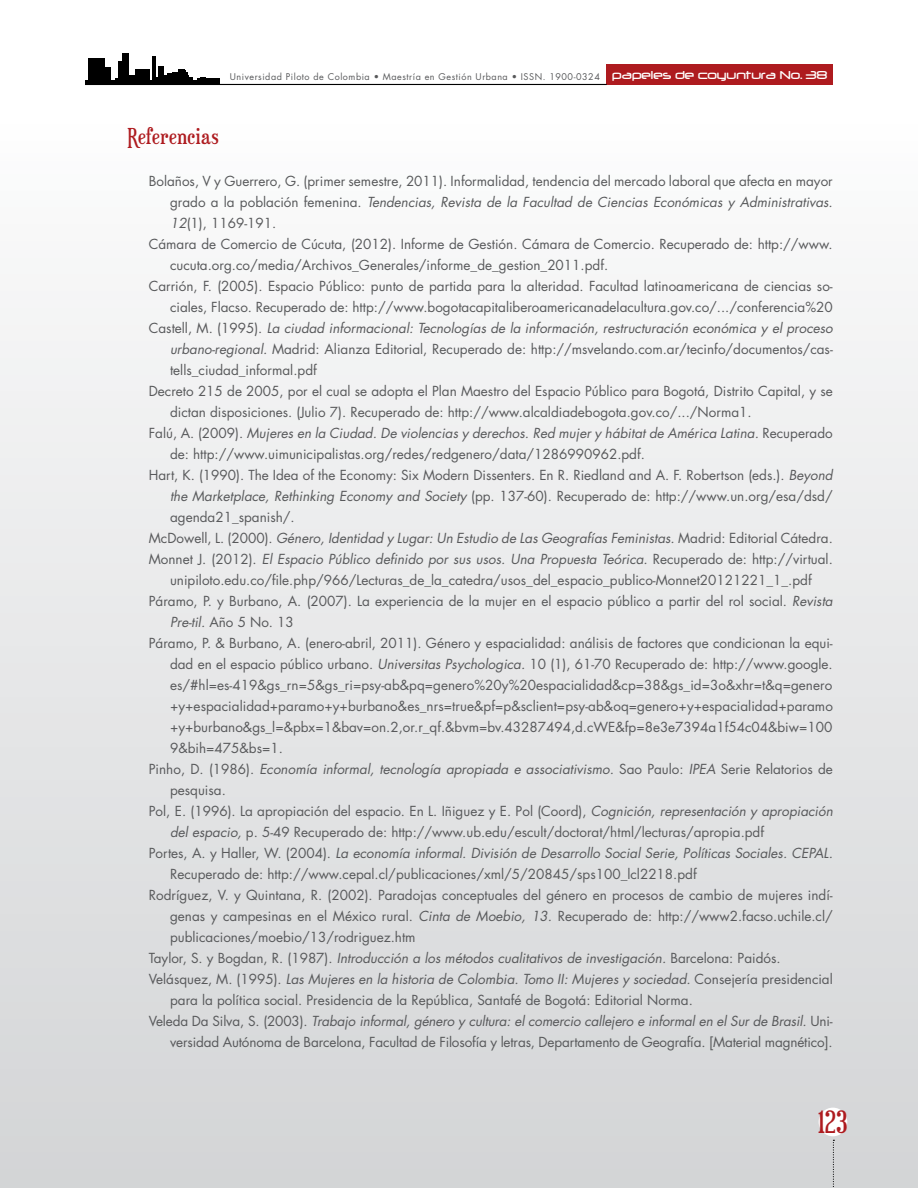
<style>
.page{position:relative;width:918px;height:1188px;background:#fff}
.page>*{position:absolute;margin:0;border:0;box-sizing:border-box;transform-origin:0 0}
.t1{font:30px "Euphorigenic";color:#ae1b1f}
.t2{font:21.45px "Euphorigenic";letter-spacing:.025em;color:#ae1b1f}
.t3{font:13.5px "Futura Std";color:#58595b}
.t4{font:italic 13.5px "Futura Std";color:#58595b}
.t5{font:13.5px "Neuropol";color:#fff}
.t6{font:9px "Futura Std";letter-spacing:.06em;color:#58595b}
.s1{font-style:normal}
.s2{font-style:italic}
</style>
<div class="page">
<div style="left:0;top:0;width:918px;height:1188px;background:linear-gradient(to bottom,#fff,#d3d4d6)"></div>
<div style="left:607px;top:65px;width:226px;height:20px;background:#ae1b1f"></div>
<hr style="left:85px;top:84px;width:522px;height:1px;background:#000">
<div style="left:819px;top:1108px;width:28px;height:28px;background:#fff;border-radius:50%"></div>
<svg style="left:833px;top:1140px;width:1px;height:48px"></svg>
<div style="left:85px;top:80px;width:134px;height:5px;background:#000"></div>
<div style="left:88px;top:58px;width:16px;height:27px;background:#000"></div>
<div style="left:104px;top:67px;width:6px;height:18px;background:#000"></div>
<div style="left:123px;top:53px;width:6px;height:32px;background:#000"></div>
<div style="left:118px;top:61px;width:6px;height:24px;background:#000"></div>
<div style="left:128px;top:76px;width:9px;height:9px;background:#000"></div>
<div style="left:135px;top:69px;width:14px;height:16px;background:#000"></div>
<hr style="left:153px;top:57px;width:3px;height:28px;background:#000">
<div style="left:159px;top:66px;width:5px;height:19px;background:#000"></div>
<div style="left:164px;top:76px;width:9px;height:9px;background:#000"></div>
<div style="left:167px;top:74px;width:8px;height:11px;background:#000"></div>
<div style="left:172px;top:72px;width:8px;height:13px;background:#000"></div>
<div style="left:178px;top:69px;width:7px;height:16px;background:#000"></div>
<hr style="left:183px;top:71px;width:3px;height:14px;background:#000">
<svg style="left:186px;top:73px;width:16px;height:7px"></svg>
<div style="left:200px;top:77px;width:6px;height:8px;background:#000"></div>
<div style="left:206px;top:79px;width:13px;height:6px;background:#000"></div>
<p class="t6" style="left:230px;top:71px;width:372px">Universidad Piloto de Colombia • Maestría en Gestión Urbana • ISSN. 1900-0324</p>
<p class="t5" style="left:612px;top:68px;width:217px">papeles de coyuntura No. 38</p>
<h2 class="t2" style="left:128px;top:123px;width:93px">Referencias</h2>
<p class="t3" style="left:149px;top:172px;width:685px">Bolaños, V y Guerrero, G. (primer semestre, 2011). Informalidad, tendencia del mercado laboral que afecta en mayor</p>
<p class="t4" style="left:170px;top:193px;width:664px"><span class="s1">grado a la población femenina.</span> Tendencias, Revista de la Facultad de Ciencias Económicas y Administrativas.</p>
<p class="t3" style="left:170px;top:214px;width:108px"><span class="s2">12</span>(1), 1169-191.</p>
<p class="t3" style="left:149px;top:235px;width:685px">Cámara de Comercio de Cúcuta, (2012). Informe de Gestión. Cámara de Comercio. Recuperado de: http://www.</p>
<p class="t3" style="left:170px;top:256px;width:440px">cucuta.org.co/media/Archivos_Generales/informe_de_gestion_2011.pdf.</p>
<p class="t3" style="left:149px;top:277px;width:685px">Carrión, F. (2005). Espacio Público: punto de partida para la alteridad. Facultad latinoamericana de ciencias so-</p>
<p class="t3" style="left:170px;top:298px;width:664px">ciales, Flacso. Recuperado de: http://www.bogotacapitaliberoamericanadelacultura.gov.co/.../conferencia%20</p>
<p class="t4" style="left:149px;top:319px;width:686px"><span class="s1">Castell, M. (1995).</span> La ciudad informacional: Tecnologías de la información, restructuración económica y el proceso</p>
<p class="t3" style="left:170px;top:340px;width:664px"><span class="s2">urbano-regional.</span> Madrid: Alianza Editorial, Recuperado de: http://msvelando.com.ar/tecinfo/documentos/cas-</p>
<p class="t3" style="left:170px;top:361px;width:148px">tells_ciudad_informal.pdf</p>
<p class="t3" style="left:149px;top:382px;width:685px">Decreto 215 de 2005, por el cual se adopta el Plan Maestro del Espacio Público para Bogotá, Distrito Capital, y se</p>
<p class="t3" style="left:170px;top:403px;width:583px">dictan disposiciones. (Julio 7). Recuperado de: http://www.alcaldiadebogota.gov.co/.../Norma1.</p>
<p class="t4" style="left:149px;top:425px;width:685px"><span class="s1">Falú, A. (2009).</span> Mujeres en la Ciudad. De violencias y derechos. Red mujer y hábitat de América Latina. <span class="s1">Recuperado</span></p>
<p class="t3" style="left:170px;top:446px;width:476px">de: http://www.uimunicipalistas.org/redes/redgenero/data/1286990962.pdf.</p>
<p class="t3" style="left:149px;top:467px;width:685px">Hart, K. (1990). The Idea of the Economy: Six Modern Dissenters. En R. Riedland and A. F. Robertson (eds.). <span class="s2">Beyond</span></p>
<p class="t3" style="left:170px;top:488px;width:664px"><span class="s2">the Marketplace, Rethinking Economy and Society</span> (pp. 137-60). Recuperado de: http://www.un.org/esa/dsd/</p>
<p class="t3" style="left:170px;top:509px;width:126px">agenda21_spanish/.</p>
<p class="t4" style="left:149px;top:530px;width:686px"><span class="s1">McDowell, L. (2000).</span> Género, Identidad y Lugar: Un Estudio de Las Geografías Feministas. <span class="s1">Madrid: Editorial Cátedra.</span></p>
<p class="t4" style="left:149px;top:551px;width:686px"><span class="s1">Monnet J. (2012).</span> El Espacio Público definido por sus usos. Una Propuesta Teórica. <span class="s1">Recuperado de: http://virtual.</span></p>
<p class="t3" style="left:170px;top:572px;width:643px">unipiloto.edu.co/file.php/966/Lecturas_de_la_catedra/usos_del_espacio_publico-Monnet20121221_1_.pdf</p>
<p class="t3" style="left:149px;top:593px;width:685px">Páramo, P. y Burbano, A. (2007). La experiencia de la mujer en el espacio público a partir del rol social. <span class="s2">Revista</span></p>
<p class="t3" style="left:170px;top:614px;width:125px"><span class="s2">Pre-til.</span> Año 5 No. 13</p>
<p class="t3" style="left:149px;top:635px;width:685px">Páramo, P. &amp; Burbano, A. (enero-abril, 2011). Género y espacialidad: análisis de factores que condicionan la equi-</p>
<p class="t3" style="left:170px;top:656px;width:664px">dad en el espacio público urbano. <span class="s2">Universitas Psychologica.</span> 10 (1), 61-70 Recuperado de: http://www.google.</p>
<p class="t3" style="left:170px;top:677px;width:664px">es/#hl=es-419&amp;gs_rn=5&amp;gs_ri=psy-ab&amp;pq=genero%20y%20espacialidad&amp;cp=38&amp;gs_id=3o&amp;xhr=t&amp;q=genero</p>
<p class="t3" style="left:170px;top:698px;width:664px">+y+espacialidad+paramo+y+burbano&amp;es_nrs=true&amp;pf=p&amp;sclient=psy-ab&amp;oq=genero+y+espacialidad+paramo</p>
<p class="t3" style="left:170px;top:719px;width:664px">+y+burbano&amp;gs_l=&amp;pbx=1&amp;bav=on.2,or.r_qf.&amp;bvm=bv.43287494,d.cWE&amp;fp=8e3e7394a1f54c04&amp;biw=100</p>
<p class="t3" style="left:170px;top:740px;width:114px">9&amp;bih=475&amp;bs=1.</p>
<p class="t4" style="left:149px;top:761px;width:686px"><span class="s1">Pinho, D. (1986).</span> Economía informal, tecnología apropiada e associativismo. <span class="s1">Sao Paulo:</span> IPEA <span class="s1">Serie Relatorios de</span></p>
<p class="t3" style="left:170px;top:782px;width:57px">pesquisa.</p>
<p class="t3" style="left:149px;top:803px;width:686px">Pol, E. (1996). La apropiación del espacio. En L. Iñiguez y E. Pol (Coord), <span class="s2">Cognición, representación y apropiación</span></p>
<p class="t3" style="left:170px;top:824px;width:596px"><span class="s2">del espacio,</span> p. 5-49 Recuperado de: http://www.ub.edu/escult/doctorat/html/lecturas/apropia.pdf</p>
<p class="t4" style="left:149px;top:845px;width:685px"><span class="s1">Portes, A. y Haller, W. (2004).</span> La economía informal. División de Desarrollo Social Serie, Políticas Sociales. CEPAL.</p>
<p class="t3" style="left:170px;top:866px;width:528px">Recuperado de: http://www.cepal.cl/publicaciones/xml/5/20845/sps100_lcl2218.pdf</p>
<p class="t3" style="left:149px;top:887px;width:685px">Rodríguez, V. y Quintana, R. (2002). Paradojas conceptuales del género en procesos de cambio de mujeres indí-</p>
<p class="t3" style="left:170px;top:908px;width:664px">genas y campesinas en el México rural. <span class="s2">Cinta de Moebio, 13.</span> Recuperado de: http://www2.facso.uchile.cl/</p>
<p class="t3" style="left:170px;top:929px;width:247px">publicaciones/moebio/13/rodriguez.htm</p>
<p class="t4" style="left:149px;top:950px;width:633px"><span class="s1">Taylor, S. y Bogdan, R. (1987).</span> Introducción a los métodos cualitativos de investigación. <span class="s1">Barcelona: Paidós.</span></p>
<p class="t4" style="left:149px;top:971px;width:686px"><span class="s1">Velásquez, M. (1995).</span> Las Mujeres en la historia de Colombia. Tomo II: Mujeres y sociedad. <span class="s1">Consejería presidencial</span></p>
<p class="t3" style="left:170px;top:992px;width:524px">para la política social. Presidencia de la República, Santafé de Bogotá: Editorial Norma.</p>
<p class="t4" style="left:149px;top:1013px;width:685px"><span class="s1">Veleda Da Silva, S. (2003).</span> Trabajo informal, género y cultura: el comercio callejero e informal en el Sur de Brasil. <span class="s1">Uni-</span></p>
<p class="t3" style="left:170px;top:1034px;width:664px">versidad Autónoma de Barcelona, Facultad de Filosofía y letras, Departamento de Geografía. [Material magnético].</p>
<h1 class="t1" style="left:818px;top:1104px;width:31px">123</h1>
</div>
